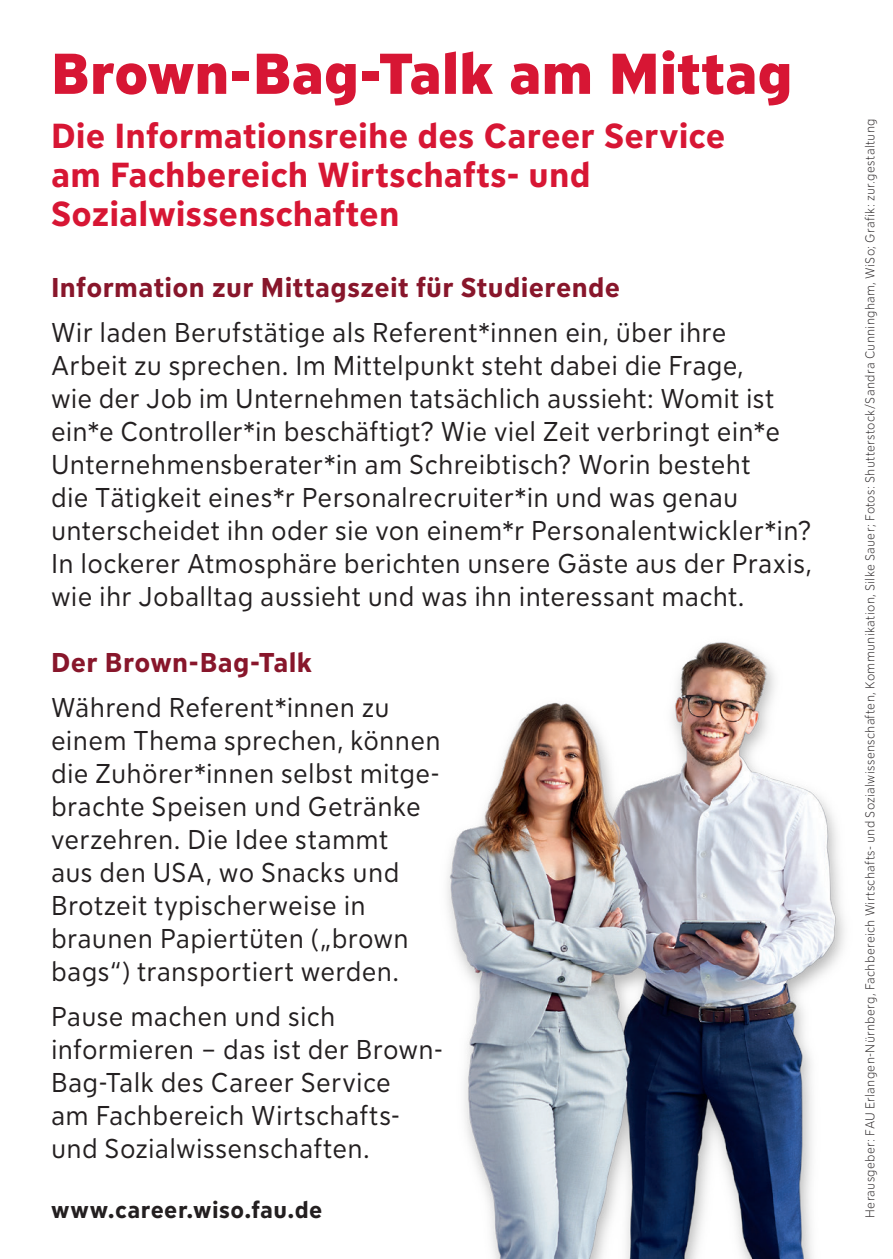
<style>
.page{position:relative;width:893px;height:1259px;background:#fff}
.page>*{position:absolute;margin:0;border:0;box-sizing:border-box;transform-origin:0 0}
.t1{font:900 57px "FAU Sans";color:#d71634}
.t2{font:700 34.5px/39px "FAU Sans";letter-spacing:.005em;color:#d71634}
.t3{font:27px/33px "FAU Sans";letter-spacing:.01em;color:#231f20}
.t4{font:700 27px "FAU Sans";letter-spacing:.015em;color:#88162b}
.t5{font:700 23.4px "FAU Sans";letter-spacing:.02em;color:#231f20}
.t6{font:300 12.6px "FAU Sans";letter-spacing:.025em;color:#231f20}
</style>
<div class="page">
<img style="left:447px;top:642px;width:398px;height:617px">
<p class="t1" style="left:51px;top:33px;width:743px">Brown-Bag-Talk am Mittag</p>
<p class="t2" style="left:51px;top:114px;width:676px">Die Informationsreihe des Career Service am Fachbereich Wirtschafts- und</p>
<p class="t2" style="left:51px;top:192px;width:350px">Sozialwissenschaften</p>
<p class="t4" style="left:51px;top:267px;width:571px">Information zur Mittagszeit für Studierende</p>
<p class="t3" style="left:51px;top:314px;width:731px">Wir laden Berufstätige als Referent*innen ein, über ihre Arbeit zu sprechen. Im Mittelpunkt steht dabei die Frage, wie der Job im Unternehmen tatsächlich aussieht: Womit ist ein*e Controller*in beschäftigt? Wie viel Zeit verbringt ein*e Unternehmensberater*in am Schreibtisch? Worin besteht</p>
<p class="t3" style="left:51px;top:479px;width:762px">die Tätigkeit eines*r Personalrecruiter*in und was genau unterscheidet ihn oder sie von einem*r Personalentwickler*in?</p>
<p class="t3" style="left:51px;top:545px;width:762px">In lockerer Atmosphäre berichten unsere Gäste aus der Praxis, wie ihr Joballtag aussieht und was ihn interessant macht.</p>
<p class="t4" style="left:51px;top:642px;width:263px">Der Brown-Bag-Talk</p>
<p class="t3" style="left:51px;top:689px;width:340px">Während Referent*innen zu</p>
<p class="t3" style="left:51px;top:722px;width:391px">einem Thema sprechen, können</p>
<p class="t3" style="left:51px;top:755px;width:390px">die Zuhörer*innen selbst mitge-</p>
<p class="t3" style="left:51px;top:788px;width:371px">brachte Speisen und Getränke verzehren. Die Idee stammt</p>
<p class="t3" style="left:51px;top:854px;width:350px">aus den USA, wo Snacks und</p>
<p class="t3" style="left:51px;top:887px;width:316px">Brotzeit typischerweise in</p>
<p class="t3" style="left:51px;top:920px;width:359px">braunen Papiertüten („brown</p>
<p class="t3" style="left:51px;top:953px;width:350px">bags“) transportiert werden.</p>
<p class="t3" style="left:51px;top:998px;width:286px">Pause machen und sich</p>
<p class="t3" style="left:51px;top:1031px;width:393px">informieren – das ist der Brown-</p>
<p class="t3" style="left:51px;top:1064px;width:341px">Bag-Talk des Career Service</p>
<p class="t3" style="left:51px;top:1097px;width:350px">am Fachbereich Wirtschafts-</p>
<p class="t3" style="left:51px;top:1130px;width:320px">und Sozialwissenschaften.</p>
<p class="t5" style="left:51px;top:1192px;width:273px">www.career.wiso.fau.de</p>
<p class="t6" style="left:861px;top:1217px;width:1101px;rotate:-90deg">Herausgeber: FAU Erlangen-Nürnberg, Fachbereich Wirtschafts- und Sozialwissenschaften, Kommunikation, Silke Sauer; Fotos: Shutterstock/Sandra Cunningham, WiSo; Grafik: zur.gestaltung</p>
</div>
